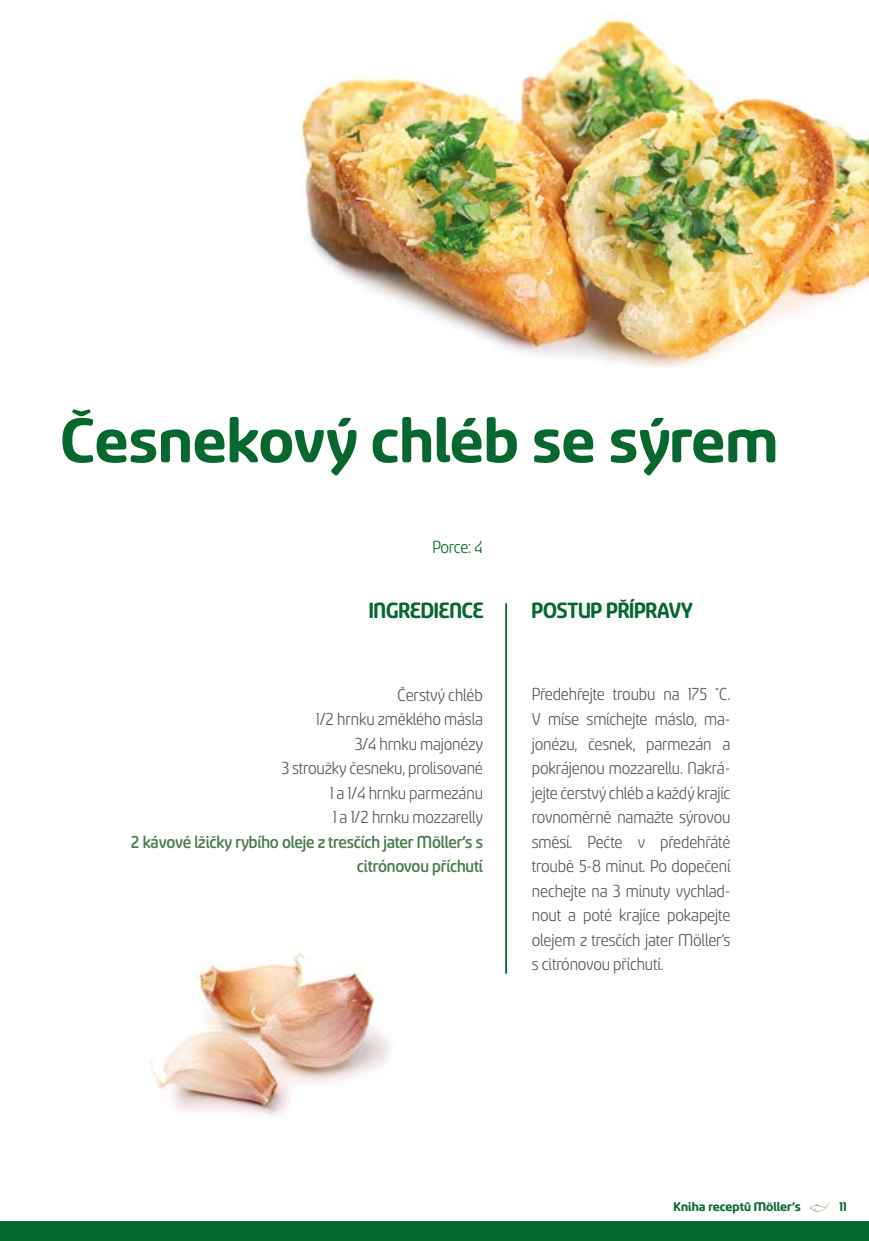
<style>
.page{position:relative;width:869px;height:1241px;background:#fff}
.page>*{position:absolute;margin:0;border:0;box-sizing:border-box;transform-origin:0 0}
.t1{font:700 70px "Sancoale Softened";color:#06682f}
.t2{font:700 24.5px "Sancoale Softened";color:#06682f;scale:.91 1}
.t3{font:19.25px/24.5px "Sancoale Softened";letter-spacing:-.01em;color:#575756;text-align:justify;scale:.91 1}
.t4{font:500 19.25px/24.5px "Sancoale Softened";letter-spacing:-.01em;color:#4a7d49;text-align:right;scale:.91 1}
.t5{font:19.25px "Sancoale Softened";color:#06682f;scale:.91 1}
.t6{font:700 14px "Sancoale Softened";color:#06682f}
</style>
<div class="page">
<svg style="left:809px;top:1202px;width:20px;height:10px"></svg>
<div style="left:0;top:1220px;width:868px;height:20px;background:#06682f"></div>
<img style="left:301px;top:18px;width:567px;height:349px">
<hr style="left:505px;top:603px;width:1px;height:370px;background:#06682f">
<img style="left:150px;top:953px;width:240px;height:162px">
<h1 class="t1" style="left:61px;top:406px;width:718px">Česnekový chléb se sýrem</h1>
<p class="t5" style="left:432px;top:538px;width:57px">Porce: 4</p>
<p class="t2" style="left:368px;top:598px;width:128px">INGREDIENCE</p>
<p class="t2" style="left:531px;top:598px;width:178px">POSTUP PŘÍPRAVY</p>
<p class="t3" style="left:281px;top:682px;width:223px;text-align:right">Čerstvý chléb<br>1/2 hrnku změklého másla<br>3/4 hrnku majonézy<br>3 stroužky česneku, prolisované<br>1 a 1/4 hrnku parmezánu<br>1 a 1/2 hrnku mozzarelly</p>
<p class="t4" style="left:131px;top:829px;width:388px">2 kávové lžičky rybího oleje z tresčích jater Möller’s s citrónovou příchutí</p>
<p class="t3" style="left:531px;top:682px;width:220px">Předehřejte troubu na 175 °C.<br>V míse smíchejte máslo, ma&shy;jonézu, česnek, parmezán a pokrájenou mozzarellu. Nakrá&shy;jejte čerstvý chléb a každý krajíc rovnoměrně namažte sýrovou směsí. Pečte v předehřáté troubě 5-8 minut. Po dopečení nechejte na 3 minuty vychlad&shy;nout a poté krajíce pokapejte olejem z tresčích jater Möller’s s citrónovou příchutí.</p>
<p class="t6" style="left:673px;top:1199px;width:129px">Kniha receptů Möller’s</p>
<p class="t6" style="left:838px;top:1199px;width:9px">11</p>
</div>
